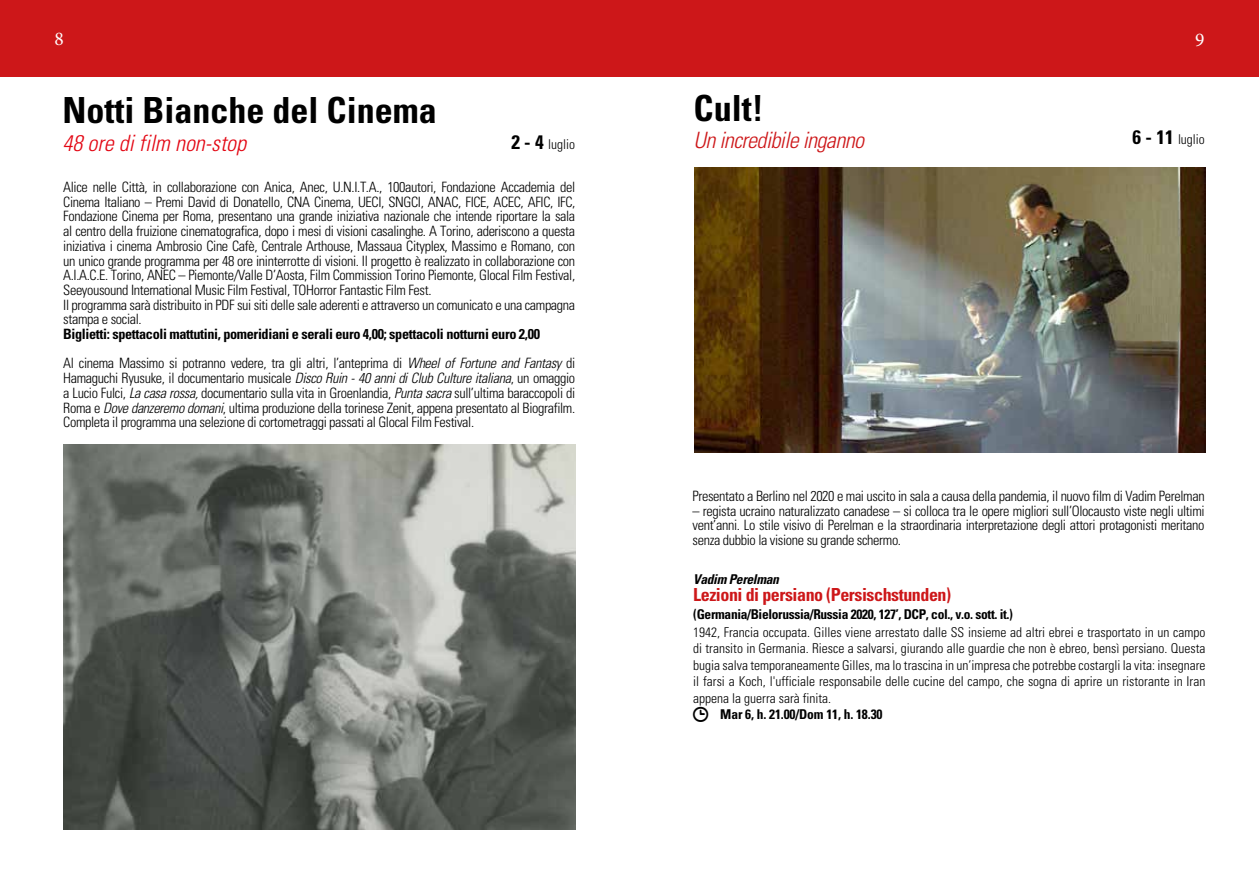
<style>
.page{position:relative;width:1259px;height:894px;background:#fff}
.page>*{position:absolute;margin:0;border:0;box-sizing:border-box;transform-origin:0 0}
.t1{font:700 condensed 36px "Univers";color:#000}
.t2{font:italic 300 condensed 22.5px "Univers";letter-spacing:-.025em;color:#cd1719}
.t3{font:italic 300 condensed 22.5px "Univers";color:#e30613}
.t4{font:19.5px "Minion Pro";color:#fff}
.t5{font:700 condensed 18px "Univers";letter-spacing:-.025em;color:#cd1719}
.t6{font:300 condensed 14.25px/14.7px "Univers";letter-spacing:-.025em;color:#000;text-align:justify}
.t7{font:700 condensed 14.25px/29.4px "Univers";letter-spacing:-.025em;color:#000}
.t8{font:300 condensed 13.5px/16.5px "Univers";color:#000;text-align:justify}
.t9{font:700 condensed 13.5px "Univers";letter-spacing:-.025em;color:#000}
.t10{font:italic 700 condensed 13.5px "Univers";letter-spacing:-.025em;color:#000}
.s1{font-weight:700;font-size:19.5px}
.s2{font-weight:300}
.s3{font-weight:300;font-style:italic}
.s4{font-style:italic}
</style>
<div class="page">
<div style="left:0;top:0;width:1259px;height:77px;background:#cd1719"></div>
<img style="left:64px;top:444px;width:511px;height:385px">
<img style="left:694px;top:168px;width:511px;height:285px">
<h3 class="t4" style="left:54px;top:26px;width:11px">8</h3>
<h3 class="t4" style="left:1195px;top:26px;width:11px">9</h3>
<h1 class="t1" style="left:693px;top:86px;width:72px">Cult!</h1>
<h2 class="t2" style="left:693px;top:126px;width:172px">Un incredibile inganno</h2>
<h1 class="t1" style="left:63px;top:89px;width:376px">Notti Bianche del Cinema</h1>
<h2 class="t3" style="left:63px;top:129px;width:185px">48 ore di film non-stop</h2>
<p class="t8" style="left:1132px;top:131px;width:74px"><span class="s1">6 - 11</span> luglio</p>
<p class="t8" style="left:511px;top:136px;width:65px"><span class="s1">2 - 4</span> luglio</p>
<p class="t6" style="left:63px;top:180px;width:513px;text-align:left">Alice nelle Città, in collaborazione con Anica, Anec, U.N.I.T.A., 100autori, Fondazione Accademia del Cinema Italiano – Premi David di Donatello, CNA Cinema, UECI, SNGCI, ANAC, FICE, ACEC, AFIC, IFC, Fondazione Cinema per Roma, presentano una grande iniziativa nazionale che intende riportare la sala al centro della fruizione cinematografica, dopo i mesi di visioni casalinghe. A Torino, aderiscono a questa iniziativa i cinema Ambrosio Cine Cafè, Centrale Arthouse, Massaua Cityplex, Massimo e Romano, con un unico grande programma per 48 ore ininterrotte di visioni. Il progetto è realizzato in collaborazione con A.I.A.C.E. Torino, ANEC – Piemonte/Valle D’Aosta, Film Commission Torino Piemonte, Glocal Film Festival, Seeyousound International Music Film Festival, TOHorror Fantastic Film Fest.<br>Il programma sarà distribuito in PDF sui siti delle sale aderenti e attraverso un comunicato e una campagna stampa e social.</p>
<p class="t7" style="left:63px;top:319px;width:513px">Biglietti: spettacoli mattutini, pomeridiani e serali euro 4,00; spettacoli notturni euro 2,00<br><span class="s2">Al cinema Massimo si potranno vedere, tra gli altri, l’anteprima di</span> <span class="s3">Wheel of Fortune and Fantasy</span> <span class="s2">di</span></p>
<p class="t6" style="left:63px;top:371px;width:513px">Hamaguchi Ryusuke, il documentario musicale <span class="s4">Disco Ruin - 40 anni di Club Culture italiana</span>, un omaggio a Lucio Fulci, <span class="s4">La casa rossa,</span> documentario sulla vita in Groenlandia, <span class="s4">Punta sacra</span> sull’ultima baraccopoli di Roma e <span class="s4">Dove danzeremo domani</span>, ultima produzione della torinese Zenit, appena presentato al Biografilm.<br>Completa il programma una selezione di cortometraggi passati al Glocal Film Festival.</p>
<p class="t6" style="left:692px;top:489px;width:513px">Presentato a Berlino nel 2020 e mai uscito in sala a causa della pandemia, il nuovo film di Vadim Perelman</p>
<p class="t6" style="left:692px;top:503px;width:513px">– regista ucraino naturalizzato canadese – si colloca tra le opere migliori sull’Olocausto viste negli ultimi vent’anni. Lo stile visivo di Perelman e la straordinaria interpretazione degli attori protagonisti meritano senza dubbio la visione su grande schermo.</p>
<p class="t10" style="left:693px;top:571px;width:87px">Vadim Perelman</p>
<p class="t5" style="left:693px;top:583px;width:259px">Lezioni di persiano (Persischstunden)</p>
<p class="t9" style="left:693px;top:605px;width:321px">(Germania/Bielorussia/Russia 2020, 127’, DCP, col., v.o. sott. it.)</p>
<p class="t8" style="left:693px;top:624px;width:514px">1942, Francia occupata. Gilles viene arrestato dalle SS insieme ad altri ebrei e trasportato in un campo di transito in Germania. Riesce a salvarsi, giurando alle guardie che non è ebreo, bensì persiano. Questa bugia salva temporaneamente Gilles, ma lo trascina in un’impresa che potrebbe costargli la vita: insegnare il farsi a Koch, l'ufficiale responsabile delle cucine del campo, che sogna di aprire un ristorante in Iran appena la guerra sarà finita.</p>
<p class="t9" style="left:720px;top:706px;width:164px">Mar 6, h. 21.00/Dom 11, h. 18.30</p>
</div>
